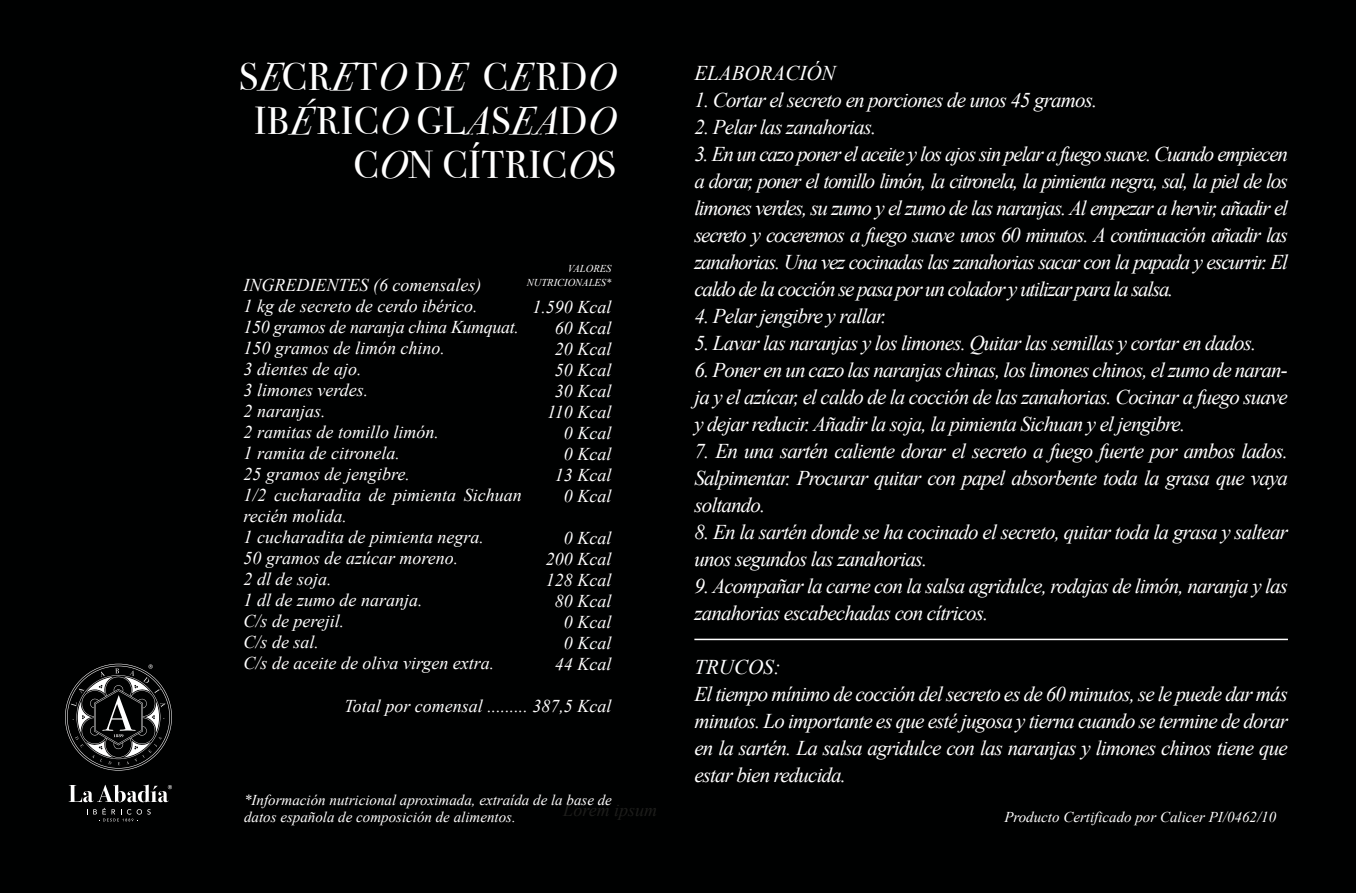
<style>
.page{position:relative;width:1356px;height:893px;background:#000101}
.page>*{position:absolute;margin:0;border:0;box-sizing:border-box;transform-origin:0 0}
.t1{font:39px/43.8px "Bodoni Svty Two ITCTT";letter-spacing:.02em;color:#fff;text-align:right}
.t2{font:italic 21px/27px "Times New Roman";letter-spacing:-.04em;color:#fff;text-align:justify}
.t3{font:italic 21px "Times New Roman";color:#fff}
.t4{font:italic 18px/21px "Times New Roman";color:#fff;text-align:right}
.t5{font:italic 18px "Times New Roman";color:#1d1d1b}
.t6{font:italic 15px/16.5px "Times New Roman";color:#fff}
.t7{font:italic 10.5px/13.5px "Times New Roman";color:#fff;text-align:right}
.s1{font-style:italic}
</style>
<div class="page">
<hr style="left:694px;top:639px;width:594px;height:1px;background:#fff">
<svg style="left:69px;top:785px;width:103px;height:17px"></svg>
<svg style="left:65px;top:664px;width:107px;height:107px"></svg>
<svg style="left:87px;top:808px;width:64px;height:13px"></svg>
<h1 class="t1" style="left:239px;top:51px;width:379px">S<span class="s1">E</span>CR<span class="s1">E</span>T<span class="s1">O</span> D<span class="s1">E</span> C<span class="s1">E</span>RD<span class="s1">O<br></span>IB<span class="s1">É</span>RIC<span class="s1">O</span> GL<span class="s1">A</span>S<span class="s1">EA</span>D<span class="s1">O<br></span>C<span class="s1">O</span>N CÍTRIC<span class="s1">O</span>S</h1>
<p class="t7" style="left:527px;top:262px;width:86px">VALORES<br>NUTRICIONALES*</p>
<p class="t4" style="left:532px;top:296px;width:81px">1.590 Kcal<br>60 Kcal<br>20 Kcal<br>50 Kcal<br>30 Kcal<br>110 Kcal<br>0 Kcal<br>0 Kcal<br>13 Kcal<br>0 Kcal</p>
<p class="t4" style="left:546px;top:527px;width:67px">0 Kcal<br>200 Kcal<br>128 Kcal<br>80 Kcal<br>0 Kcal<br>0 Kcal<br>44 Kcal</p>
<p class="t4" style="left:345px;top:695px;width:268px">Total por comensal ......... 387,5 Kcal</p>
<p class="t4" style="left:244px;top:274px;width:280px;text-align:left">INGREDIENTES (6 comensales)<br>1 kg de secreto de cerdo ibérico.<br>150 gramos de naranja china Kumquat.<br>150 gramos de limón chino.<br>3 dientes de ajo.<br>3 limones verdes.<br>2 naranjas.<br>2 ramitas de tomillo limón.<br>1 ramita de citronela.<br>25 gramos de jengibre.<br>1/2 cucharadita de pimienta Sichuan recién molida.<br>1 cucharadita de pimienta negra.<br>50 gramos de azúcar moreno.<br>2 dl de soja.<br>1 dl de zumo de naranja.<br>C/s de perejil.<br>C/s de sal.<br>C/s de aceite de oliva virgen extra.</p>
<p class="t6" style="left:244px;top:792px;width:369px">*Información nutricional aproximada, extraída de la base de datos española de composición de alimentos.</p>
<p class="t5" style="left:563px;top:797px;width:95px">Lorem ipsum</p>
<p class="t3" style="left:694px;top:58px;width:143px">ELABORACIÓN</p>
<p class="t2" style="left:694px;top:86px;width:404px">1. Cortar el secreto en porciones de unos 45 gramos.</p>
<p class="t2" style="left:694px;top:113px;width:183px">2. Pelar las zanahorias.</p>
<p class="t2" style="left:694px;top:140px;width:595px">3. En un cazo poner el aceite y los ajos sin pelar a fuego suave. Cuando empiecen a dorar, poner el tomillo limón, la citronela, la pimienta negra, sal, la piel de los limones verdes, su zumo y el zumo de las naranjas. Al empezar a hervir, añadir el secreto y coceremos a fuego suave unos 60 minutos. A continuación añadir las zanahorias. Una vez cocinadas las zanahorias sacar con la papada y escurrir. El caldo de la cocción se pasa por un colador y utilizar para la salsa.</p>
<p class="t2" style="left:694px;top:302px;width:194px">4. Pelar jengibre y rallar.</p>
<p class="t2" style="left:694px;top:329px;width:564px">5. Lavar las naranjas y los limones. Quitar las semillas y cortar en dados.</p>
<p class="t2" style="left:694px;top:356px;width:595px">6. Poner en un cazo las naranjas chinas, los limones chinos, el zumo de naran&shy;ja y el azúcar, el caldo de la cocción de las zanahorias. Cocinar a fuego suave y dejar reducir. Añadir la soja, la pimienta Sichuan y el jengibre.</p>
<p class="t2" style="left:694px;top:437px;width:595px">7. En una sartén caliente dorar el secreto a fuego fuerte por ambos lados.<br>Salpimentar. Procurar quitar con papel absorbente toda la grasa que vaya soltando.</p>
<p class="t2" style="left:694px;top:518px;width:595px">8. En la sartén donde se ha cocinado el secreto, quitar toda la grasa y saltear unos segundos las zanahorias.</p>
<p class="t2" style="left:694px;top:572px;width:595px">9. Acompañar la carne con la salsa agridulce, rodajas de limón, naranja y las zanahorias escabechadas con cítricos.</p>
<p class="t2" style="left:694px;top:653px;width:595px;text-align:left">TRUCOS:<br>El tiempo mínimo de cocción del secreto es de 60 minutos, se le puede dar más minutos. Lo importante es que esté jugosa y tierna cuando se termine de dorar en la sartén. La salsa agridulce con las naranjas y limones chinos tiene que estar bien reducida.</p>
<p class="t6" style="left:1004px;top:808px;width:273px">Producto Certificado por Calicer PI/0462/10</p>
</div>
